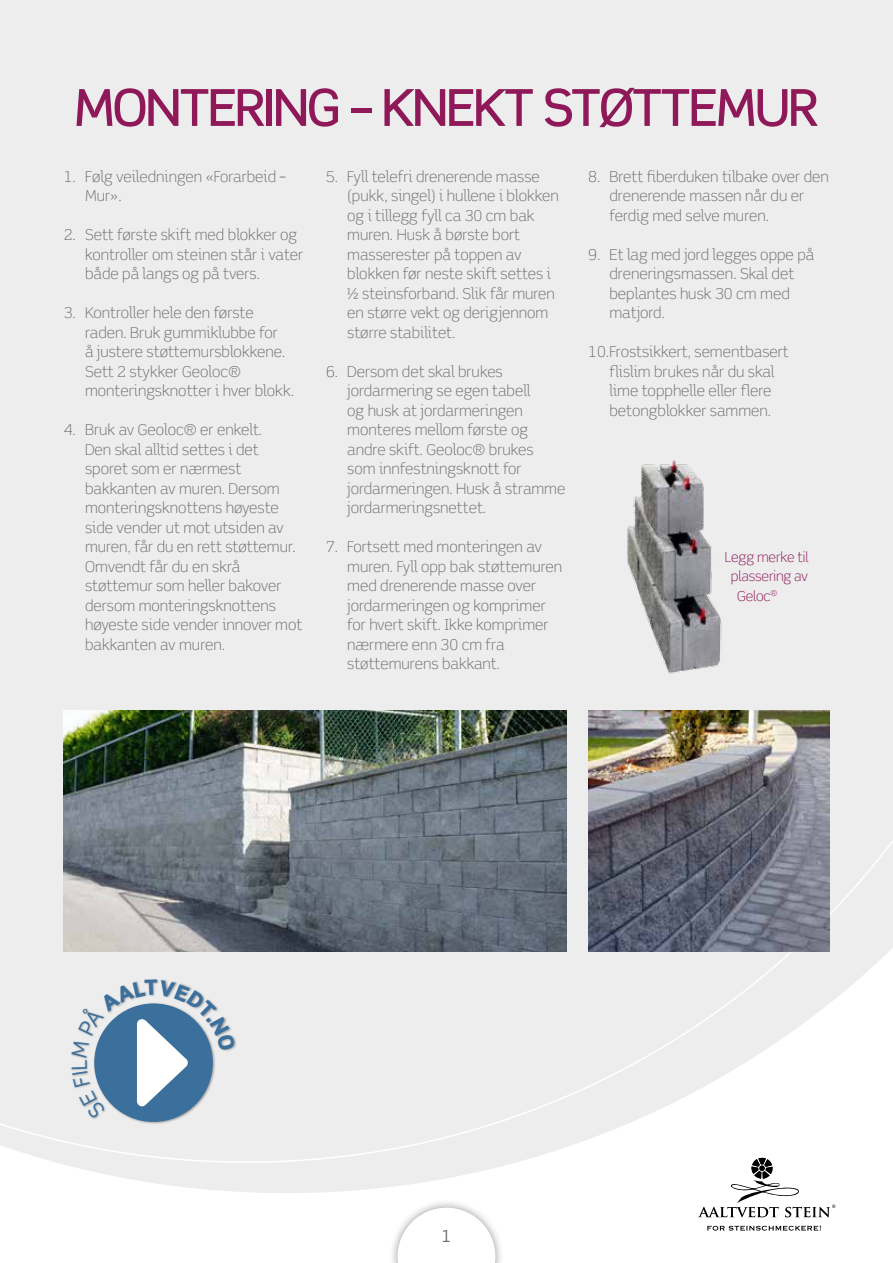
<style>
.page{position:relative;width:893px;height:1263px;background:#fff}
.page>*{position:absolute;margin:0;border:0;box-sizing:border-box;transform-origin:0 0}
.t1{font:500 51px "Scene";letter-spacing:-.04em;color:#8f1858}
.t2{font:16.5px "Scene Alt";color:#706f6f}
.t3{font:300 15px/19.5px "Scene Alt";color:#706f6f}
.t4{font:300 13.65px "Scene";letter-spacing:-.01em;color:#8f1858}
</style>
<div class="page">
<svg style="left:60px;top:1163px;width:452px;height:30px;fill:#ededed"></svg>
<div style="left:0;top:0;width:893px;height:1163px;background:#ededed"></div>
<img style="left:585px;top:434px;width:188px;height:264px">
<img style="left:64px;top:710px;width:503px;height:241px">
<img style="left:588px;top:710px;width:241px;height:241px">
<div style="left:70px;top:979px;width:167px;height:146px;background:#000;opacity:.3"></div>
<div style="left:389px;top:1199px;width:115px;height:64px;background:#000;opacity:.4"></div>
<svg style="left:398px;top:1208px;width:97px;height:55px"></svg>
<svg style="left:707px;top:1226px;width:114px;height:5px"></svg>
<svg style="left:698px;top:1158px;width:137px;height:59px"></svg>
<svg style="left:72px;top:980px;width:164px;height:139px;background:#a7bacb"></svg>
<h1 class="t1" style="left:74px;top:76px;width:747px">MONTERING – KNEKT STØTTEMUR</h1>
<p class="t3" style="left:85px;top:167px;width:203px;text-indent:-21px">1. Følg veiledningen «Forarbeid –<br>Mur».</p>
<p class="t3" style="left:85px;top:225px;width:220px;text-indent:-21px">2. Sett første skift med blokker og kontroller om steinen står i vater både på langs og på tvers.</p>
<p class="t3" style="left:85px;top:303px;width:211px;text-indent:-21px">3. Kontroller hele den første raden. Bruk gummiklubbe for<br>å justere støttemursblokkene.<br>Sett 2 stykker Geoloc® monteringsknotter i hver blokk.</p>
<p class="t3" style="left:85px;top:420px;width:219px;text-indent:-21px">4. Bruk av Geoloc® er enkelt.<br>Den skal alltid settes i det sporet som er nærmest bakkanten av muren. Dersom monteringsknottens høyeste side vender ut mot utsiden av muren, får du en rett støttemur.<br>Omvendt får du en skrå støttemur som heller bakover dersom monteringsknottens høyeste side vender innover mot bakkanten av muren.</p>
<p class="t3" style="left:347px;top:167px;width:213px;text-indent:-21px">5. Fyll telefri drenerende masse (pukk, singel) i hullene i blokken og i tillegg fyll ca 30 cm bak muren. Husk å børste bort masserester på toppen av blokken før neste skift settes i ½ steinsforband. Slik får muren en større vekt og derigjennom større stabilitet.</p>
<p class="t3" style="left:347px;top:362px;width:220px;text-indent:-21px">6. Dersom det skal brukes jordarmering se egen tabell<br>og husk at jordarmeringen monteres mellom første og andre skift. Geoloc® brukes som innfestningsknott for jordarmeringen. Husk å stramme jordarmeringsnettet.</p>
<p class="t3" style="left:347px;top:537px;width:216px;text-indent:-21px">7. Fortsett med monteringen av muren. Fyll opp bak støttemuren med drenerende masse over jordarmeringen og komprimer for hvert skift. Ikke komprimer nærmere enn 30 cm fra støttemurens bakkant.</p>
<p class="t3" style="left:609px;top:167px;width:221px;text-indent:-21px">8. Brett fiberduken tilbake over den drenerende massen når du er ferdig med selve muren.</p>
<p class="t3" style="left:609px;top:245px;width:206px;text-indent:-21px">9. Et lag med jord legges oppe på dreneringsmassen. Skal det beplantes husk 30 cm med matjord.</p>
<p class="t3" style="left:588px;top:342px;width:202px;text-align:center">10.Frostsikkert, sementbasert flislim brukes når du skal<br>lime topphelle eller flere betongblokker sammen.</p>
<p class="t4" style="left:725px;top:549px;width:85px">Legg merke til</p>
<p class="t4" style="left:731px;top:568px;width:79px">plassering av</p>
<p class="t4" style="left:737px;top:588px;width:42px">Geloc<sup>®</sup></p>
<p class="t2" style="left:441px;top:1226px;width:12px">1</p>
</div>
